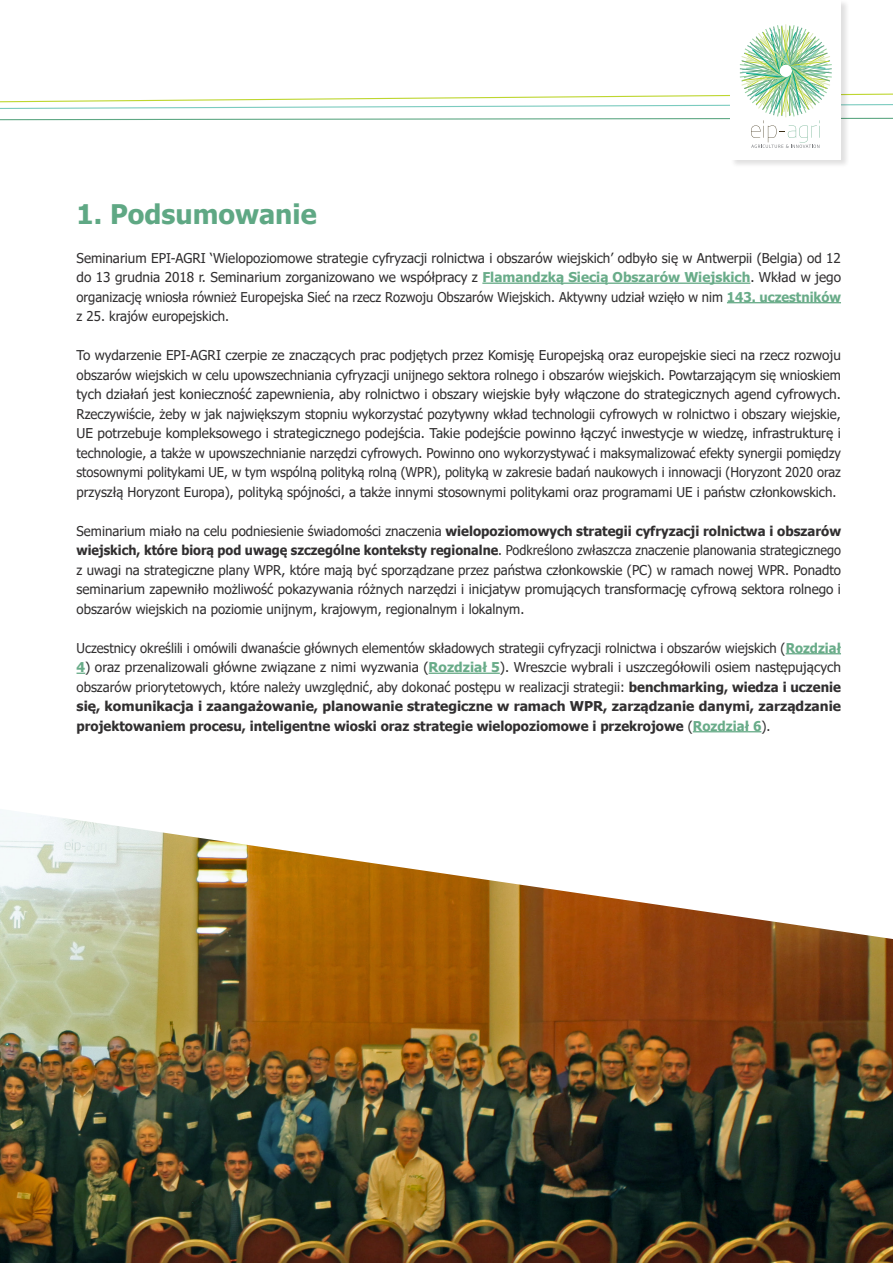
<style>
.page{position:relative;width:893px;height:1263px;background:#fff}
.page>*{position:absolute;margin:0;border:0;box-sizing:border-box;transform-origin:0 0}
.t1{font:700 27px "Tahoma";color:#5fa884}
.t2{font:13.5px/19.5px "Tahoma";color:#312f30;text-align:justify}
.t3{font:700 13.5px/19.5px "Tahoma";color:#312f30;text-align:justify}
.t4{font:13.5px "Tahoma";color:#312f30;scale:.96 1}
.s1{font-weight:700;color:#69ac89}
.s2{font-weight:700}
.s3{color:#69ac89}
.s4{font-weight:400}
</style>
<div class="page">
<div style="left:730px;top:0;width:120px;height:169px;background:#231f20;opacity:.14"></div>
<div style="left:731px;top:0;width:110px;height:160px;background:#fff"></div>
<hr style="left:785px;top:24px;width:1px;height:40px;background:#dbe9b8">
<svg style="left:0;top:25px;width:893px;height:123px"></svg>
<hr style="left:482px;top:283px;width:268px;height:1px;background:#69ac89">
<hr style="left:727px;top:302px;width:114px;height:1px;background:#69ac89">
<hr style="left:786px;top:653px;width:55px;height:1px;background:#69ac89">
<hr style="left:429px;top:673px;width:71px;height:1px;background:#69ac89">
<hr style="left:693px;top:731px;width:68px;height:1px;background:#69ac89">
<img style="left:0;top:809px;width:893px;height:454px">
<p class="t1" style="left:77px;top:195px;width:242px">1. Podsumowanie</p>
<p class="t2" style="left:77px;top:249px;width:766px">Seminarium EPI-AGRI ‘Wielopoziomowe strategie cyfryzacji rolnictwa i obszarów wiejskich’ odbyło się w Antwerpii (Belgia) od 12 do 13 grudnia 2018 r. Seminarium zorganizowano we współpracy z <span class="s1">Flamandzką Siecią Obszarów Wiejskich</span>. Wkład w jego organizację wniosła również Europejska Sieć na rzecz Rozwoju Obszarów Wiejskich. Aktywny udział wzięło w nim <span class="s1">143. uczestników </span>z 25. krajów europejskich.</p>
<p class="t2" style="left:77px;top:346px;width:766px">To wydarzenie EPI-AGRI czerpie ze znaczących prac podjętych przez Komisję Europejską oraz europejskie sieci na rzecz rozwoju obszarów wiejskich w celu upowszechniania cyfryzacji unijnego sektora rolnego i obszarów wiejskich. Powtarzającym się wnioskiem tych działań jest konieczność zapewnienia, aby rolnictwo i obszary wiejskie były włączone do strategicznych agend cyfrowych.<br>Rzeczywiście, żeby w jak największym stopniu wykorzystać pozytywny wkład technologii cyfrowych w rolnictwo i obszary wiejskie, UE potrzebuje kompleksowego i strategicznego podejścia. Takie podejście powinno łączyć inwestycje w wiedzę, infrastrukturę i technologie, a także w upowszechnianie narzędzi cyfrowych. Powinno ono wykorzystywać i maksymalizować efekty synergii pomiędzy stosownymi politykami UE, w tym wspólną polityką rolną (WPR), polityką w zakresie badań naukowych i innowacji (Horyzont 2020 oraz przyszłą Horyzont Europa), polityką spójności, a także innymi stosownymi politykami oraz programami UE i państw członkowskich.</p>
<p class="t2" style="left:77px;top:522px;width:766px">Seminarium miało na celu podniesienie świadomości znaczenia <span class="s2">wielopoziomowych strategii cyfryzacji rolnictwa i obszarów wiejskich, które biorą pod uwagę szczególne konteksty regionalne</span>. Podkreślono zwłaszcza znaczenie planowania strategicznego z uwagi na strategiczne plany WPR, które mają być sporządzane przez państwa członkowskie (PC) w ramach nowej WPR. Ponadto seminarium zapewniło możliwość pokazywania różnych narzędzi i inicjatyw promujących transformację cyfrową sektora rolnego i obszarów wiejskich na poziomie unijnym, krajowym, regionalnym i lokalnym.</p>
<p class="t4" style="left:77px;top:639px;width:798px">Uczestnicy określili i omówili dwanaście głównych elementów składowych strategii cyfryzacji rolnictwa i obszarów wiejskich (<span class="s1">Rozdział</span></p>
<p class="t3" style="left:77px;top:658px;width:766px"><span class="s3">4</span><span class="s4">) oraz przenalizowali główne związane z nimi wyzwania (</span><span class="s3">Rozdział 5</span><span class="s4">). Wreszcie wybrali i uszczegółowili osiem następujących obszarów priorytetowych, które należy uwzględnić, aby dokonać postępu w realizacji strategii:</span> benchmarking, wiedza i uczenie się, komunikacja i zaangażowanie, planowanie strategiczne w ramach WPR, zarządzanie danymi, zarządzanie projektowaniem procesu, inteligentne wioski oraz strategie wielopoziomowe i przekrojowe <span class="s4">(</span><span class="s3">Rozdział 6</span><span class="s4">).</span></p>
</div>
